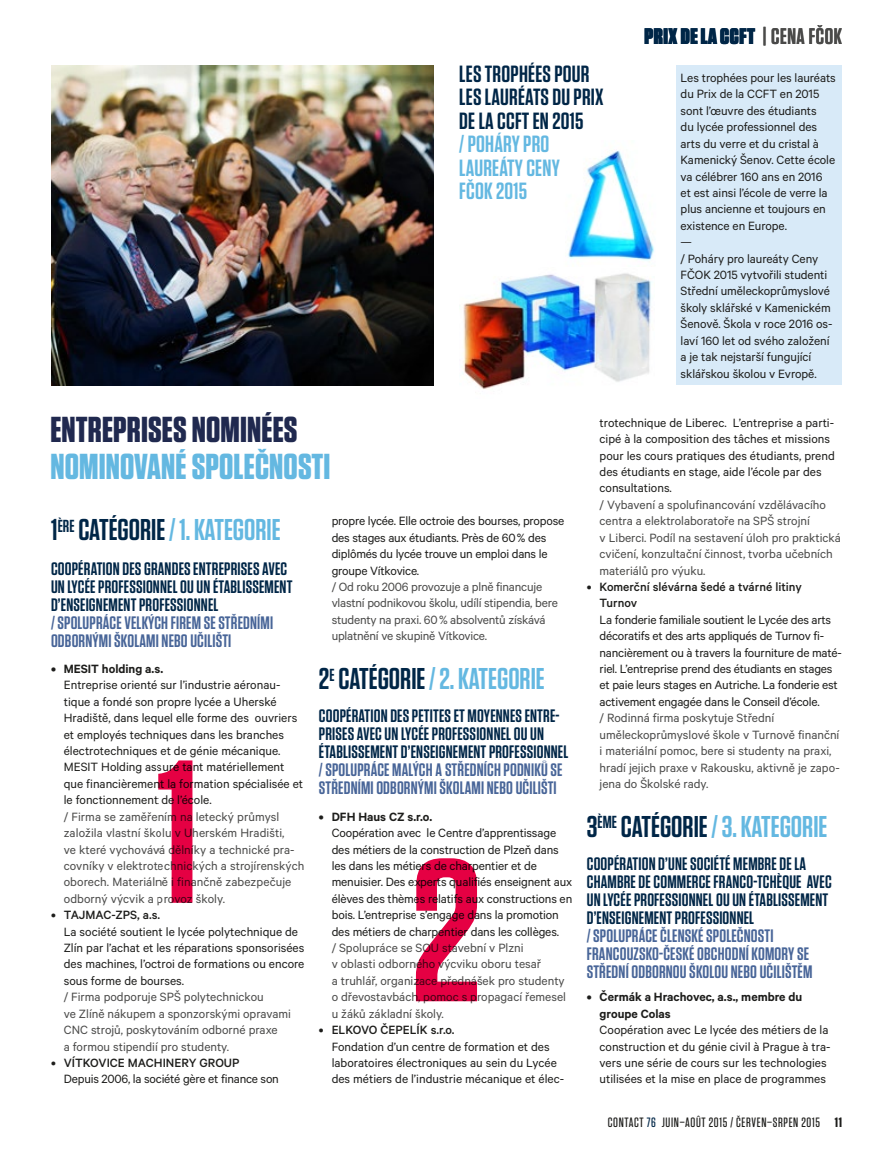
<style>
.page{position:relative;width:893px;height:1149px;background:#fff}
.page>*{position:absolute;margin:0;border:0;box-sizing:border-box;transform-origin:0 0}
.t1{font:600 202.35px "Tungsten";color:#e50043}
.t2{font:700 36px "Tungsten";letter-spacing:.005em;color:#64b8e1}
.t3{font:700 36px "Tungsten";letter-spacing:.005em;color:#20294f}
.t4{font:600 30px "Tungsten";color:#64b8e1}
.t5{font:600 23.4px/23.4px "Tungsten";letter-spacing:.01em;color:#002647}
.t6{font:600 23.4px/23.4px "Tungsten";letter-spacing:.01em;color:#64b8e1}
.t7{font:900 22.5px "Tungsten";letter-spacing:.025em;color:#002647}
.t8{font:600 18px/18px "Tungsten";letter-spacing:.01em;color:#002647}
.t9{font:600 18px/18px "Tungsten";letter-spacing:.01em;color:#486598}
.t10{font:13.5px/16.4px "Calibre";letter-spacing:-.005em;color:#1d1d1b}
.t11{font:13.5px/16.4px "Calibre";color:#4a4a49}
.t12{font:500 13.5px/16.4px "Calibre";color:#1d1d1b}
.t13{font:600 13.5px/16.4px "Calibre";color:#1d1d1b}
.t14{font:500 13.5px "Tungsten";letter-spacing:.05em;color:#1d1d1b}
.s1{font-weight:700;color:#4a4a49}
.s2{font-weight:600;color:#4a4a49}
.s3{color:#002647}
.s4{font-weight:700}
</style>
<div class="page">
<div style="left:676px;top:66px;width:166px;height:319px;background:#d8eaf8"></div>
<img style="left:462px;top:273px;width:190px;height:116px">
<img style="left:567px;top:150px;width:87px;height:111px">
<img style="left:51px;top:66px;width:383px;height:319px">
<h3 class="t5" style="left:459px;top:63px;width:146px">LES TROPHÉES POUR<br>LES LAURÉATS DU PRIX<br>DE LA CCFT EN 2015</h3>
<h3 class="t6" style="left:459px;top:133px;width:102px">/ POHÁRY PRO<br>LAUREÁTY CENY<br>FČOK 2015</h3>
<h3 class="t7" style="left:644px;top:24px;width:199px">PRIX DE LA CCFT <span class="s1">|</span> <span class="s2">CENA FČOK</span></h3>
<p class="t10" style="left:681px;top:69px;width:157px">Les trophées pour les lauréats du Prix de la CCFT en 2015 sont l’œuvre des étudiants<br>du lycée professionnel des arts du verre et du cristal à<br>Kamenický Šenov. Cette école va célébrer 160 ans en 2016 et est ainsi l’école de verre la plus ancienne et toujours en existence en Europe.<br>—<br>/ Poháry pro laureáty Ceny<br>FČOK 2015 vytvořili studenti<br>Střední uměleckoprůmyslové školy sklářské v Kamenickém<br>Šenově. Škola v roce 2016 os&shy;laví 160 let od svého založení a je tak nejstarší fungující sklářskou školou v Evropě.</p>
<h2 class="t3" style="left:50px;top:410px;width:248px">ENTREPRISES NOMINÉES</h2>
<h2 class="t2" style="left:50px;top:446px;width:282px">NOMINOVANÉ SPOLEČNOSTI</h2>
<h3 class="t4" style="left:51px;top:514px;width:231px"><span class="s3">1</span><sup>ÈRE</sup> <span class="s3">CATÉGORIE</span>/ 1. KATEGORIE</h3>
<h3 class="t8" style="left:51px;top:559px;width:243px">COOPÉRATION DES GRANDES ENTREPRISES AVEC<br>UN LYCÉE PROFESSIONNEL OU UN ÉTABLISSEMENT<br>D’ENSEIGNEMENT PROFESSIONNEL</h3>
<h3 class="t9" style="left:51px;top:613px;width:224px">/ SPOLUPRÁCE VELKÝCH FIREM SE STŘEDNÍMI<br>ODBORNÝMI ŠKOLAMI NEBO UČILIŠTI</h3>
<p class="t13" style="left:51px;top:660px;width:114px">• MESIT holding a.s.</p>
<p class="t10" style="left:64px;top:676px;width:241px">Entreprise orienté sur l’industrie aéronau&shy;tique a fondé son propre lycée a Uherské Hradiště, dans lequel elle forme des ouvriers et employés techniques dans les branches électrotechniques et de génie mécanique.<br>MESIT Holding assure tant matériellement que financièrement la formation spécialisée et le fonctionnement de l’école.</p>
<p class="t11" style="left:64px;top:807px;width:242px">/ Firma se zaměřením na letecký průmysl založila vlastní školu v Uherském Hradišti,<br>ve které vychovává dělníky a technické pra&shy;covníky v elektrotechnických a strojírenských oborech. Materiálně i finančně zabezpečuje odborný výcvik a provoz školy.</p>
<p class="t12" style="left:51px;top:906px;width:111px">• TAJMAC-ZPS, a.s.</p>
<p class="t10" style="left:64px;top:922px;width:242px">La société soutient le lycée polytechnique de Zlín par l’achat et les réparations sponsorisées des machines, l’octroi de formations ou encore sous forme de bourses.</p>
<p class="t11" style="left:64px;top:988px;width:229px">/ Firma podporuje SPŠ polytechnickou<br>ve Zlíně nákupem a sponzorskými opravami CNC strojů, poskytováním odborné praxe<br>a formou stipendií pro studenty.</p>
<p class="t12" style="left:51px;top:1053px;width:190px">• VÍTKOVICE MACHINERY GROUP</p>
<p class="t10" style="left:64px;top:1070px;width:217px">Depuis 2006, la société gère et finance son</p>
<h1 class="t1" style="left:157px;top:725px;width:45px">1</h1>
<p class="t10" style="left:332px;top:512px;width:234px">propre lycée. Elle octroie des bourses, propose des stages aux étudiants. Près de 60% des diplômés du lycée trouve un emploi dans le groupe Vítkovice.</p>
<p class="t11" style="left:332px;top:578px;width:228px">/ Od roku 2006 provozuje a plně financuje vlastní podnikovou školu, udílí stipendia, bere studenty na praxi. 60% absolventů získává uplatnění ve skupině Vítkovice.</p>
<h3 class="t4" style="left:319px;top:663px;width:227px"><span class="s3">2</span><sup>E</sup> <span class="s3">CATÉGORIE</span> / 2. KATEGORIE</h3>
<h3 class="t8" style="left:319px;top:707px;width:251px">COOPÉRATION DES PETITES ET MOYENNES ENTRE-<br>PRISES AVEC UN LYCÉE PROFESSIONNEL OU UN<br>ÉTABLISSEMENT D’ENSEIGNEMENT PROFESSIONNEL</h3>
<h3 class="t9" style="left:319px;top:761px;width:245px">/ SPOLUPRÁCE MALÝCH A STŘEDNÍCH PODNIKŮ SE<br>STŘEDNÍMI ODBORNÝMI ŠKOLAMI NEBO UČILIŠTI</h3>
<p class="t13" style="left:319px;top:807px;width:115px">• DFH Haus CZ s.r.o.</p>
<p class="t10" style="left:332px;top:824px;width:242px">Coopération avec le Centre d’apprentissage des métiers de la construction de Plzeň dans les dans les métiers de charpentier et de menuisier. Des experts qualifiés enseignent aux élèves des thèmes relatifs aux constructions en bois. L’entreprise s’engage dans la promotion des métiers de charpentier dans les collèges.</p>
<p class="t11" style="left:332px;top:938px;width:236px">/ Spolupráce se SOU stavební v Plzni<br>v oblasti odborného výcviku oboru tesař<br>a truhlář, organizace přednášek pro studenty o dřevostavbách, pomoc s propagací řemesel u žáků základní školy.</p>
<p class="t12" style="left:319px;top:1021px;width:137px">• ELKOVO ČEPELÍK s.r.o.</p>
<p class="t10" style="left:332px;top:1037px;width:234px">Fondation d’un centre de formation et des laboratoires électroniques au sein du Lycée des métiers de l’industrie mécanique et élec-</p>
<h1 class="t1" style="left:411px;top:824px;width:72px">2</h1>
<p class="t10" style="left:600px;top:414px;width:237px">trotechnique de Liberec. L’entreprise a parti&shy;cipé à la composition des tâches et missions pour les cours pratiques des étudiants, prend des étudiants en stage, aide l’école par des consultations.</p>
<p class="t11" style="left:600px;top:496px;width:243px">/ Vybavení a spolufinancování vzdělávacího centra a elektrolaboratoře na SPŠ strojní<br>v Liberci. Podíl na sestavení úloh pro praktická cvičení, konzultační činnost, tvorba učebních materiálů pro výuku.</p>
<p class="t12" style="left:600px;top:578px;width:204px;text-indent:-13px">• Komerční slévárna šedé a tvárné litiny<br>Turnov</p>
<p class="t10" style="left:600px;top:610px;width:244px">La fonderie familiale soutient le Lycée des arts décoratifs et des arts appliqués de Turnov fi&shy;nancièrement ou à travers la fourniture de maté&shy;riel. L’entreprise prend des étudiants en stages et paie leurs stages en Autriche. La fonderie est activement engagée dans le Conseil d’école.</p>
<p class="t11" style="left:600px;top:709px;width:242px">/ Rodinná firma poskytuje Střední uměleckoprůmyslové škole v Turnově finanční i materiální pomoc, bere si studenty na praxi, hradí jejich praxe v Rakousku, aktivně je zapo&shy;jena do Školské rady.</p>
<h3 class="t4" style="left:587px;top:810px;width:242px"><span class="s3">3</span><sup>ÈME</sup> <span class="s3">CATÉGORIE</span>/ 3. KATEGORIE</h3>
<h3 class="t8" style="left:587px;top:854px;width:246px">COOPÉRATION D’UNE SOCIÉTÉ MEMBRE DE LA CHAMBRE DE COMMERCE FRANCO-TCHÈQUE AVEC UN LYCÉE PROFESSIONNEL OU UN ÉTABLISSEMENT D’ENSEIGNEMENT PROFESSIONNEL</h3>
<h3 class="t9" style="left:587px;top:926px;width:227px">/ SPOLUPRÁCE ČLENSKÉ SPOLEČNOSTI<br>FRANCOUZSKO-ČESKÉ OBCHODNÍ KOMORY SE<br>STŘEDNÍ ODBORNOU ŠKOLOU NEBO UČILIŠTĚM</h3>
<p class="t13" style="left:600px;top:988px;width:204px;text-indent:-13px">• Čermák a Hrachovec, a.s., membre du groupe Colas</p>
<p class="t10" style="left:600px;top:1020px;width:232px">Coopération avec Le lycée des métiers de la construction et du génie civil à Prague à tra&shy;vers une série de cours sur les technologies utilisées et la mise en place de programmes</p>
<p class="t14" style="left:608px;top:1114px;width:236px">CONTACT <span class="s3">76</span> JUIN–AOÛT 2015 / ČERVEN–SRPEN 2015 <span class="s4">11</span></p>
</div>
